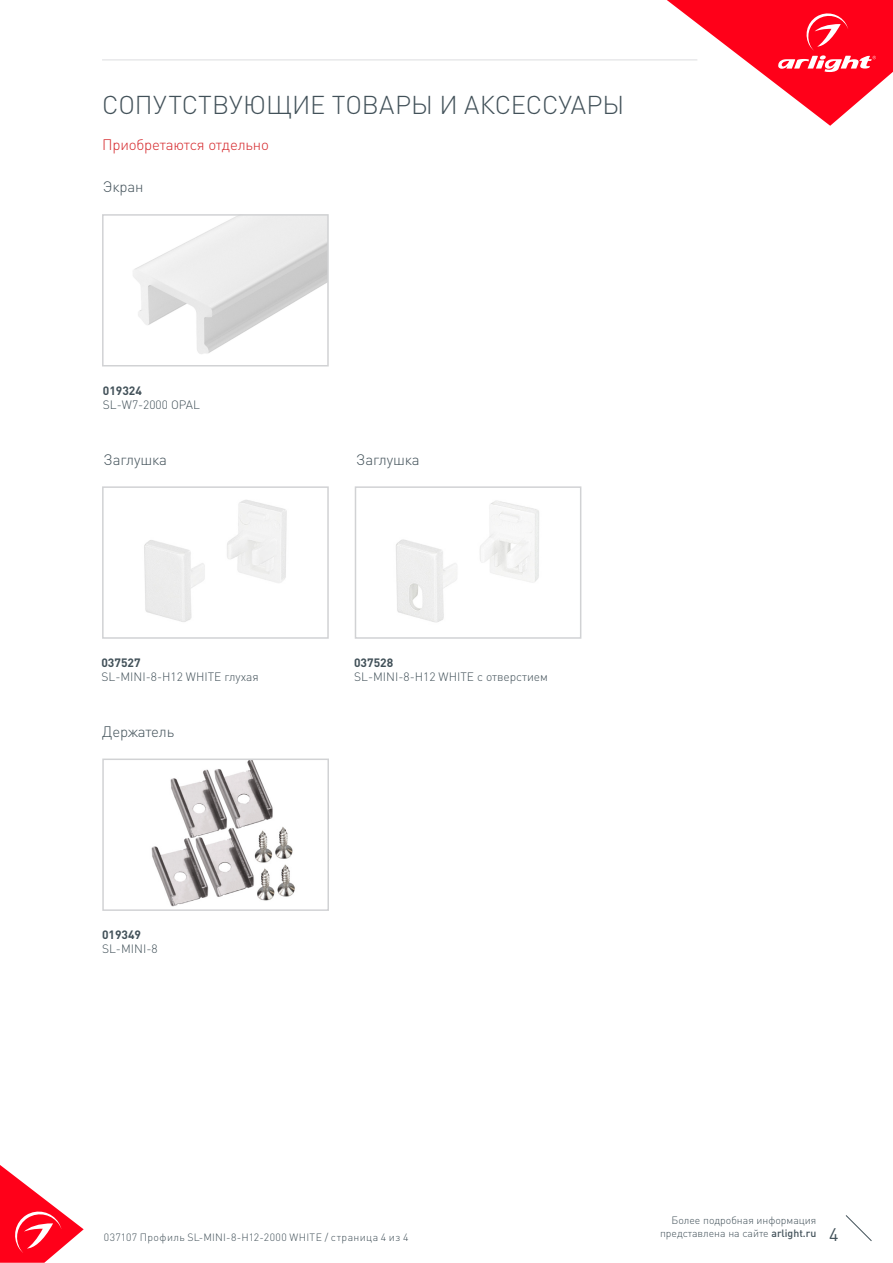
<style>
.page{position:relative;width:893px;height:1263px;background:#fff}
.page>*{position:absolute;margin:0;border:0;box-sizing:border-box;transform-origin:0 0}
.t1{font:300 25.5px "DIN Pro";color:#425159}
.t2{font:18px "DIN Pro";color:#425159}
.t3{font:300 15px "DIN Pro";letter-spacing:-.01em;color:#425159}
.t4{font:300 15px "DIN Pro";letter-spacing:-.01em;color:#d5262a}
.t5{font:300 12px "DIN Pro";color:#425159}
.t6{font:700 12px "DIN Pro";color:#425159}
.t7{font:300 10.5px "DIN Pro";color:#425159}
.t8{font:300 10.5px "DIN Pro";letter-spacing:.035em;color:#425159}
.s1{font-weight:500}
</style>
<div class="page">
<svg style="left:0;top:1165px;width:84px;height:98px"></svg>
<svg style="left:845px;top:1215px;width:27px;height:26px"></svg>
<svg style="left:667px;top:0;width:226px;height:126px"></svg>
<hr style="left:102px;top:60px;width:595px;height:1px;background:#dcdddf">
<img style="left:133px;top:217px;width:193px;height:137px">
<div style="left:102px;top:214px;width:227px;height:152px;border:2px solid #d1d2d4"></div>
<img style="left:144px;top:500px;width:143px;height:122px">
<div style="left:102px;top:486px;width:227px;height:153px;border:2px solid #d1d2d4"></div>
<img style="left:396px;top:500px;width:143px;height:123px">
<div style="left:355px;top:486px;width:226px;height:153px;border:2px solid #d1d2d4"></div>
<img style="left:151px;top:761px;width:144px;height:146px">
<div style="left:102px;top:758px;width:227px;height:153px;border:2px solid #d1d2d4"></div>
<p class="t1" style="left:102px;top:87px;width:524px">СОПУТСТВУЮЩИЕ ТОВАРЫ И АКСЕССУАРЫ</p>
<p class="t4" style="left:102px;top:134px;width:168px">Приобретаются отдельно</p>
<p class="t3" style="left:103px;top:177px;width:42px">Экран</p>
<p class="t6" style="left:103px;top:382px;width:41px">019324</p>
<p class="t5" style="left:103px;top:397px;width:99px">SL-W7-2000 OPAL</p>
<p class="t3" style="left:104px;top:449px;width:65px">Заглушка</p>
<p class="t6" style="left:101px;top:654px;width:41px">037527</p>
<p class="t5" style="left:101px;top:669px;width:159px">SL-MINI-8-H12 WHITE глухая</p>
<p class="t3" style="left:102px;top:721px;width:73px">Держатель</p>
<p class="t6" style="left:102px;top:926px;width:41px">019349</p>
<p class="t5" style="left:102px;top:941px;width:57px">SL-MINI-8</p>
<p class="t3" style="left:356px;top:449px;width:65px">Заглушка</p>
<p class="t6" style="left:354px;top:654px;width:41px">037528</p>
<p class="t5" style="left:354px;top:669px;width:195px">SL-MINI-8-H12 WHITE с отверстием</p>
<p class="t7" style="left:672px;top:1213px;width:146px">Более подробная информация</p>
<p class="t7" style="left:660px;top:1226px;width:158px">представлена на сайте <span class="s1">arlight.ru</span></p>
<p class="t8" style="left:104px;top:1230px;width:306px">037107 Профиль SL-MINI-8-H12-2000 WHITE / страница 4 из 4</p>
<h2 class="t2" style="left:829px;top:1222px;width:11px">4</h2>
</div>
